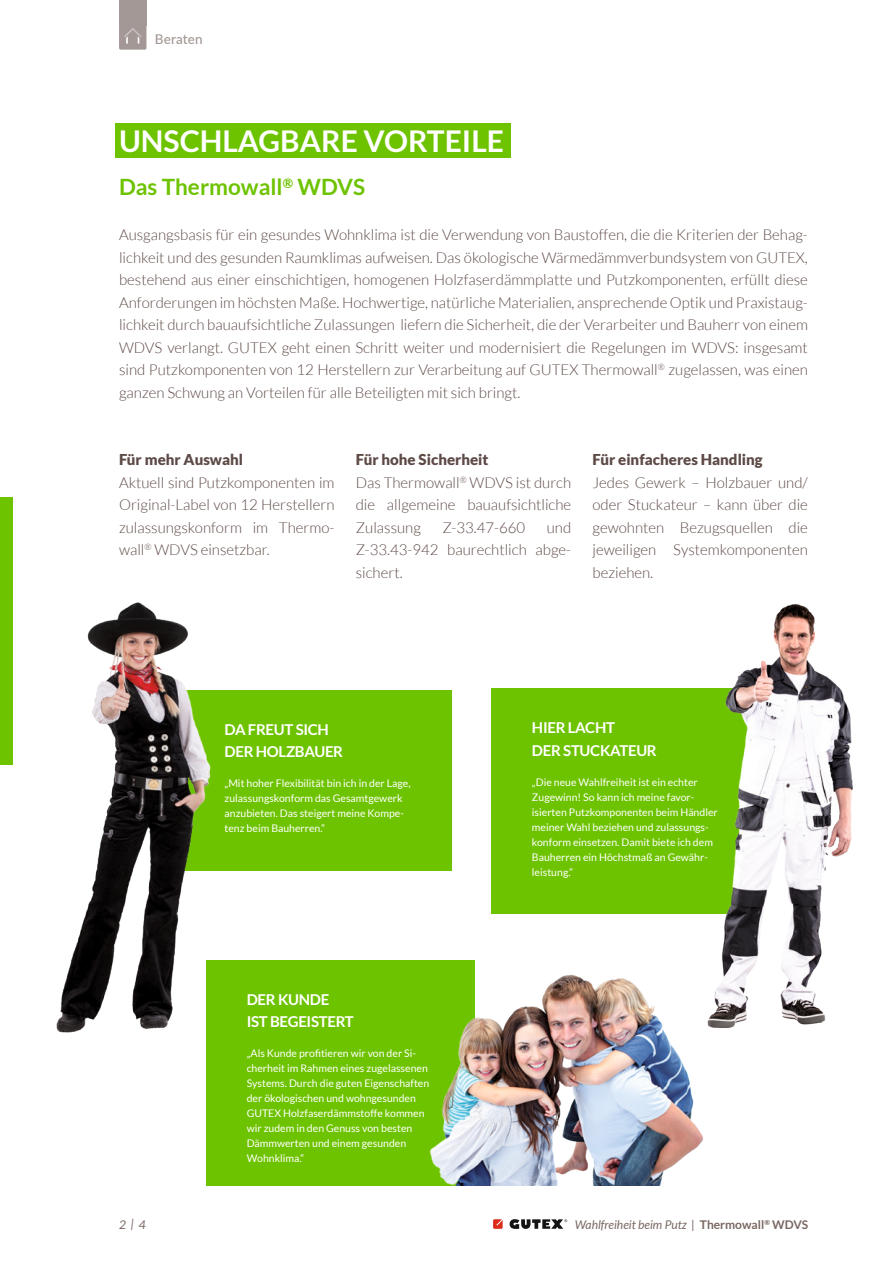
<style>
.page{position:relative;width:893px;height:1263px;background:#fff}
.page>*{position:absolute;margin:0;border:0;box-sizing:border-box;transform-origin:0 0}
.t1{font:700 30px "Lato";color:#fff}
.t2{font:700 22.5px "Lato";color:#6ec300}
.t3{font:300 15px/22.5px "Lato";color:#5d4a46;text-align:justify}
.t4{font:700 15px/22.5px "Lato";letter-spacing:-.02em;color:#fff}
.t5{font:900 15px "Lato";color:#5d4a46}
.t6{font:500 13.5px "Lato";letter-spacing:.005em;color:#a39895}
.t7{font:italic 12px "Lato";color:#796762}
.t8{font:10.5px/15px "Lato";color:#fff}
.s1{font-weight:900}
.s2{font-weight:700;font-style:normal}
</style>
<div class="page">
<div style="left:0;top:497px;width:13px;height:268px;background:#6ec300"></div>
<svg style="left:493px;top:1219px;width:10px;height:10px"></svg>
<svg style="left:510px;top:1219px;width:57px;height:10px"></svg>
<div style="left:119px;top:22px;width:27px;height:28px;background:#a39895;border-radius:2px"></div>
<div style="left:119px;top:0;width:27px;height:26px;background:#a39895"></div>
<svg style="left:124px;top:28px;width:18px;height:16px"></svg>
<div style="left:491px;top:689px;width:269px;height:225px;background:#6ec300"></div>
<img style="left:702px;top:604px;width:151px;height:424px">
<div style="left:184px;top:690px;width:268px;height:180px;background:#6ec300"></div>
<div style="left:115px;top:123px;width:395px;height:35px;background:#6ec300"></div>
<img style="left:56px;top:602px;width:157px;height:431px">
<div style="left:206px;top:960px;width:268px;height:225px;background:#6ec300"></div>
<img style="left:429px;top:970px;width:279px;height:215px">
<p class="t6" style="left:155px;top:29px;width:49px">Beraten</p>
<h1 class="t1" style="left:119px;top:124px;width:386px">UNSCHLAGBARE VORTEILE</h1>
<h2 class="t2" style="left:119px;top:174px;width:248px">Das Thermowall<sup>®</sup> WDVS</h2>
<p class="t3" style="left:119px;top:223px;width:690px">Ausgangsbasis für ein gesundes Wohnklima ist die Verwendung von Baustoffen, die die Kriterien der Behag&shy;lichkeit und des gesunden Raumklimas aufweisen. Das ökologische Wärmedämmverbundsystem von GUTEX, bestehend aus einer einschichtigen, homogenen Holzfaserdämmplatte und Putzkomponenten, erfüllt diese Anforderungen im höchsten Maße. Hochwertige, natürliche Materialien, ansprechende Optik und Praxistaug&shy;lichkeit durch bauaufsichtliche Zulassungen liefern die Sicherheit, die der Verarbeiter und Bauherr von einem WDVS verlangt. GUTEX geht einen Schritt weiter und modernisiert die Regelungen im WDVS: insgesamt sind Putzkomponenten von 12 Herstellern zur Verarbeitung auf GUTEX Thermowall<sup>®</sup> zugelassen, was einen ganzen Schwung an Vorteilen für alle Beteiligten mit sich bringt.</p>
<p class="t5" style="left:119px;top:451px;width:126px">Für mehr Auswahl</p>
<p class="t3" style="left:119px;top:471px;width:217px">Aktuell sind Putzkomponenten im Original-Label von 12 Herstellern zulassungskonform im Thermo&shy;wall<sup>®</sup> WDVS einsetzbar.</p>
<p class="t3" style="left:356px;top:448px;width:217px;text-align:left"><span class="s1">Für hohe Sicherheit<br></span>Das Thermowall<sup>®</sup> WDVS ist durch die allgemeine bauaufsichtliche<br>Zulassung</p>
<p class="t3" style="left:356px;top:516px;width:217px;text-indent:191px">und Z-33.43-942 baurechtlich abge&shy;sichert.</p>
<p class="t3" style="left:442px;top:516px;width:84px">Z-33.47-660</p>
<p class="t5" style="left:592px;top:451px;width:172px">Für einfacheres Handling</p>
<p class="t3" style="left:592px;top:471px;width:217px">Jedes Gewerk – Holzbauer und/ oder Stuckateur – kann über die gewohnten Bezugsquellen die jeweiligen Systemkomponenten beziehen.</p>
<p class="t4" style="left:224px;top:718px;width:120px">DA FREUT SICH<br>DER HOLZBAUER</p>
<p class="t8" style="left:224px;top:776px;width:188px">„Mit hoher Flexibilität bin ich in der Lage, zulassungskonform das Gesamtgewerk anzubieten. Das steigert meine Kompe&shy;tenz beim Bauherren.“</p>
<p class="t4" style="left:247px;top:988px;width:109px">DER KUNDE<br>IST BEGEISTERT</p>
<p class="t8" style="left:247px;top:1046px;width:184px">„Als Kunde profitieren wir von der Si&shy;cherheit im Rahmen eines zugelassenen Systems. Durch die guten Eigenschaften der ökologischen und wohngesunden GUTEX Holzfaserdämmstoffe kommen wir zudem in den Genuss von besten Dämmwerten und einem gesunden Wohnklima.“</p>
<p class="t4" style="left:532px;top:716px;width:126px">HIER LACHT<br>DER STUCKATEUR</p>
<p class="t8" style="left:532px;top:774px;width:187px">„Die neue Wahlfreiheit ist ein echter Zugewinn! So kann ich meine favor&shy;isierten Putzkomponenten beim Händler meiner Wahl beziehen und zulassungs&shy;konform einsetzen. Damit biete ich dem Bauherren ein Höchstmaß an Gewähr&shy;leistung.“</p>
<p class="t7" style="left:119px;top:1218px;width:28px">2 | 4</p>
<p class="t7" style="left:575px;top:1218px;width:235px">Wahlfreiheit beim Putz | <span class="s2">Thermowall</span><sup>®</sup> <span class="s2">WDVS</span></p>
</div>
